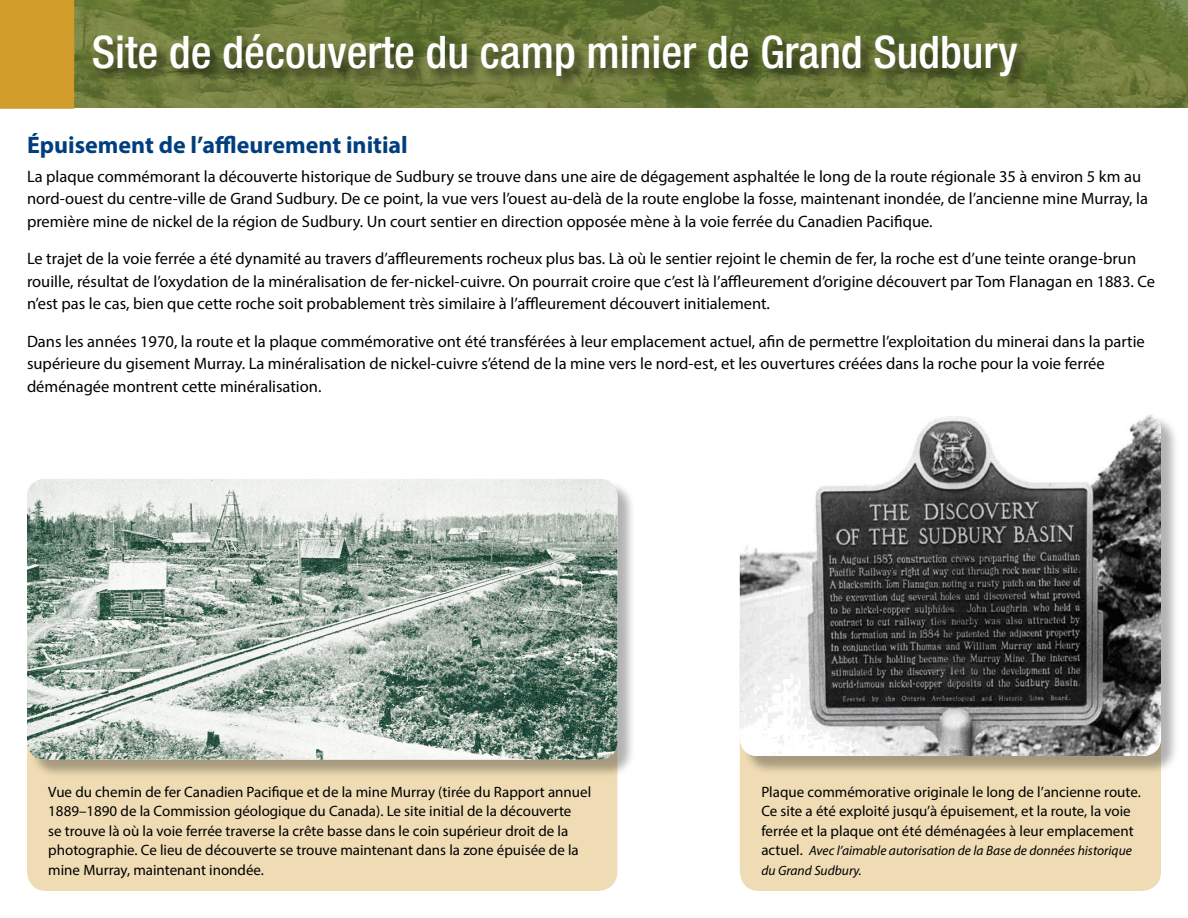
<style>
.page{position:relative;width:1188px;height:918px;background:#fff}
.page>*{position:absolute;margin:0;border:0;box-sizing:border-box;transform-origin:0 0}
.t1{font:500 condensed 45px "Helvetica Neue LT Std";color:#fff}
.t2{font:700 24px "Myriad Pro";color:#003e7e}
.t3{font:16.5px/22.5px "Myriad Pro";color:#000}
.t4{font:15px/19.5px "Myriad Pro";color:#000}
.t5{font:italic 13.5px/19.5px "Myriad Pro";color:#000}
.s1{font-style:normal;font-size:15px}
</style>
<div class="page">
<img style="left:74px;top:0;width:1114px;height:108px">
<div style="left:92px;top:33px;width:939px;height:59px;background:#000;opacity:.6"></div>
<div style="left:0;top:0;width:74px;height:109px;background:#d29c2a"></div>
<div style="left:740px;top:613px;width:421px;height:278px;background:#efdcb4;border-radius:19px"></div>
<div style="left:742px;top:414px;width:438px;height:361px;background:#000;opacity:.3"></div>
<img style="left:740px;top:414px;width:421px;height:342px">
<div style="left:27px;top:679px;width:590px;height:212px;background:#efdcb4;border-radius:20px"></div>
<div style="left:29px;top:481px;width:607px;height:297px;background:#000;opacity:.3"></div>
<img style="left:27px;top:479px;width:590px;height:281px">
<h1 class="t1" style="left:92px;top:25px;width:927px">Site de découverte du camp minier de Grand Sudbury</h1>
<h3 class="t2" style="left:27px;top:129px;width:382px">Épuisement de l’affleurement initial</h3>
<p class="t3" style="left:27px;top:164px;width:1123px">La plaque commémorant la découverte historique de Sudbury se trouve dans une aire de dégagement asphaltée le long de la route régionale 35 à environ 5 km au nord-ouest du centre-ville de Grand Sudbury. De ce point, la vue vers l’ouest au-delà de la route englobe la fosse, maintenant inondée, de l’ancienne mine Murray, la première mine de nickel de la région de Sudbury. Un court sentier en direction opposée mène à la voie ferrée du Canadien Pacifique.</p>
<p class="t3" style="left:27px;top:247px;width:1130px">Le trajet de la voie ferrée a été dynamité au travers d’affleurements rocheux plus bas. Là où le sentier rejoint le chemin de fer, la roche est d’une teinte orange-brun rouille, résultat de l’oxydation de la minéralisation de fer-nickel-cuivre. On pourrait croire que c’est là l’affleurement d’origine découvert par Tom Flanagan en 1883. Ce n’est pas le cas, bien que cette roche soit probablement très similaire à l’affleurement découvert initialement.</p>
<p class="t3" style="left:27px;top:329px;width:1119px">Dans les années 1970, la route et la plaque commémorative ont été transférées à leur emplacement actuel, afin de permettre l’exploitation du minerai dans la partie supérieure du gisement Murray. La minéralisation de nickel-cuivre s’étend de la mine vers le nord-est, et les ouvertures créées dans la roche pour la voie ferrée déménagée montrent cette minéralisation.</p>
<p class="t4" style="left:48px;top:782px;width:544px">Vue du chemin de fer Canadien Pacifique et de la mine Murray (tirée du Rapport annuel 1889–1890 de la Commission géologique du Canada). Le site initial de la découverte<br>se trouve là où la voie ferrée traverse la crête basse dans le coin supérieur droit de la photographie. Ce lieu de découverte se trouve maintenant dans la zone épuisée de la mine Murray, maintenant inondée.</p>
<p class="t4" style="left:761px;top:782px;width:381px">Plaque commémorative originale le long de l’ancienne route.<br>Ce site a été exploité jusqu’à épuisement, et la route, la voie ferrée et la plaque ont été déménagées à leur emplacement</p>
<p class="t5" style="left:761px;top:841px;width:372px"><span class="s1">actuel.</span> Avec l’aimable autorisation de la Base de données historique du Grand Sudbury.</p>
</div>
